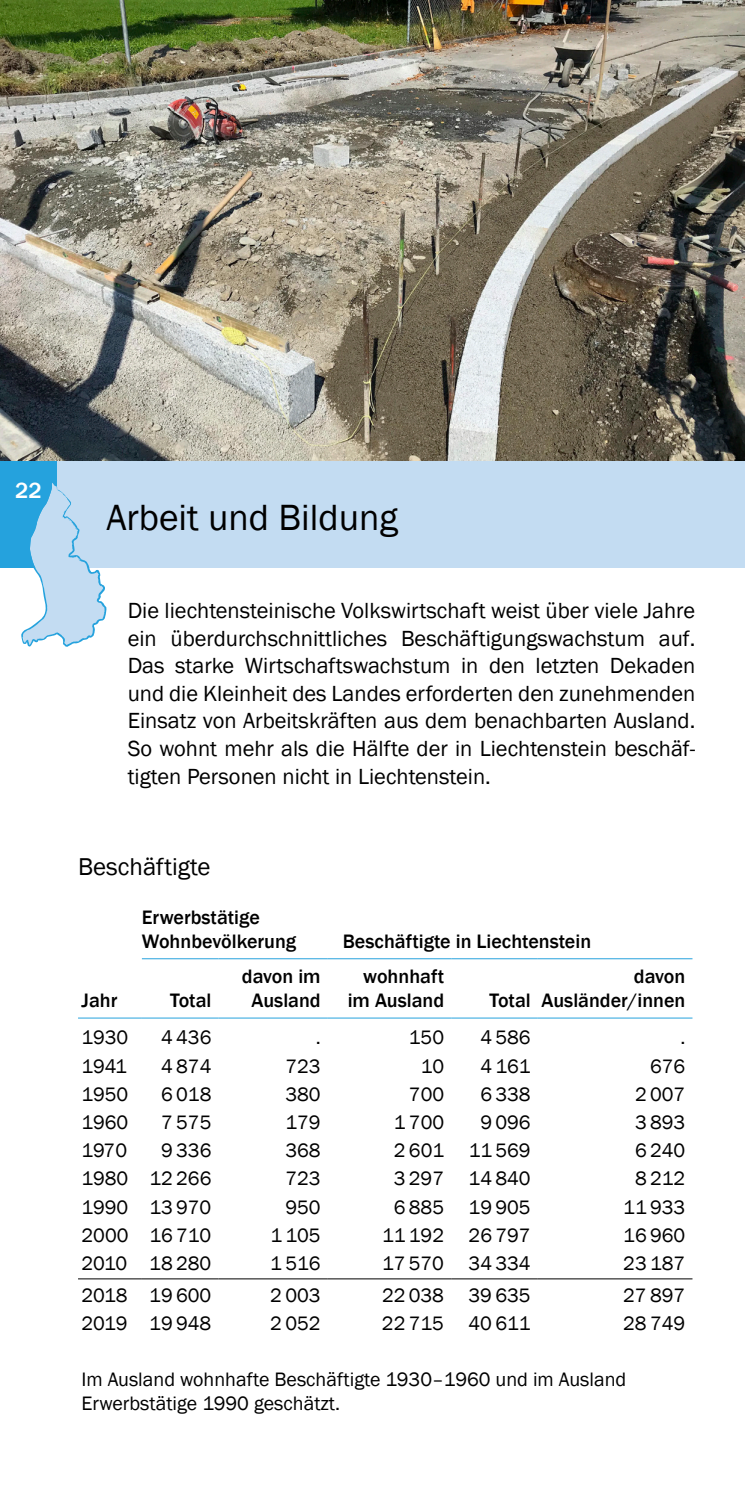
<style>
.page{position:relative;width:745px;height:1489px;background:#fff}
.page>*{position:absolute;margin:0;border:0;box-sizing:border-box;transform-origin:0 0}
.t1{font:37.5px "Franklin Gothic";color:#000}
.t2{font:25px "Franklin Gothic";color:#000}
.t3{font:22.5px/27.5px "Franklin Gothic";color:#000;text-align:justify}
.t4{font:500 22.5px "Franklin Gothic";color:#fff}
.t5{font:20px/24px "Franklin Gothic";color:#000}
.t6{font:500 20px/24px "Franklin Gothic";color:#000;text-align:right}
</style>
<div class="page">
<img style="left:0;top:0;width:744px;height:461px">
<div style="left:0;top:461px;width:744px;height:106px;background:#c3dcf2"></div>
<div style="left:0;top:461px;width:57px;height:106px;background:#25a2dd"></div>
<svg style="left:21px;top:483px;width:87px;height:164px"></svg>
<hr style="left:78px;top:1017px;width:64px;height:1px;background:#25a2dd">
<hr style="left:78px;top:1278px;width:64px;height:1px;background:#000">
<hr style="left:142px;top:1278px;width:76px;height:1px;background:#000">
<hr style="left:218px;top:1278px;width:109px;height:1px;background:#000">
<hr style="left:327px;top:1278px;width:124px;height:1px;background:#000">
<hr style="left:451px;top:1278px;width:86px;height:1px;background:#000">
<hr style="left:537px;top:1278px;width:155px;height:1px;background:#000">
<hr style="left:142px;top:1017px;width:76px;height:1px;background:#25a2dd">
<hr style="left:218px;top:1017px;width:109px;height:1px;background:#25a2dd">
<hr style="left:327px;top:1017px;width:124px;height:1px;background:#25a2dd">
<hr style="left:451px;top:1017px;width:86px;height:1px;background:#25a2dd">
<hr style="left:537px;top:1017px;width:155px;height:1px;background:#25a2dd">
<hr style="left:142px;top:958px;width:76px;height:1px;background:#25a2dd">
<hr style="left:218px;top:958px;width:109px;height:1px;background:#25a2dd">
<hr style="left:327px;top:958px;width:124px;height:1px;background:#25a2dd">
<hr style="left:451px;top:958px;width:86px;height:1px;background:#25a2dd">
<hr style="left:537px;top:958px;width:155px;height:1px;background:#25a2dd">
<p class="t4" style="left:15px;top:476px;width:28px">22</p>
<h1 class="t1" style="left:106px;top:494px;width:293px">Arbeit und Bildung</h1>
<p class="t3" style="left:128px;top:597px;width:568px">Die liechtensteinische Volkswirtschaft weist über viele Jahre ein überdurchschnittliches Beschäftigungswachstum auf.<br>Das starke Wirtschaftswachstum in den letzten Dekaden und die Kleinheit des Landes erforderten den zunehmenden Einsatz von Arbeitskräften aus dem benachbarten Ausland.<br>So wohnt mehr als die Hälfte der in Liechtenstein beschäf&shy;tigten Personen nicht in Liechtenstein.</p>
<p class="t2" style="left:78px;top:851px;width:134px">Beschäftigte</p>
<p class="t6" style="left:142px;top:905px;width:156px;text-align:left">Erwerbstätige<br>Wohnbevölkerung</p>
<p class="t6" style="left:342px;top:929px;width:250px">Beschäftigte in Liechtenstein</p>
<p class="t6" style="left:82px;top:988px;width:37px">Jahr</p>
<p class="t6" style="left:170px;top:988px;width:43px">Total</p>
<p class="t6" style="left:242px;top:964px;width:80px;text-align:center">davon im<br>Ausland</p>
<p class="t6" style="left:347px;top:964px;width:98px">wohnhaft im Ausland</p>
<p class="t6" style="left:489px;top:988px;width:43px">Total</p>
<p class="t6" style="left:541px;top:964px;width:145px">davon<br>Ausländer/innen</p>
<p class="t5" style="left:81px;top:1026px;width:48px">1930</p>
<p class="t5" style="left:161px;top:1026px;width:52px">4 436</p>
<p class="t5" style="left:315px;top:1026px;width:6px">.</p>
<p class="t5" style="left:408px;top:1026px;width:37px">150</p>
<p class="t5" style="left:480px;top:1026px;width:52px">4 586</p>
<p class="t5" style="left:680px;top:1026px;width:6px">.</p>
<p class="t5" style="left:81px;top:1054px;width:47px">1941</p>
<p class="t5" style="left:161px;top:1054px;width:52px">4 874</p>
<p class="t5" style="left:285px;top:1054px;width:37px">723</p>
<p class="t5" style="left:420px;top:1054px;width:25px">10</p>
<p class="t5" style="left:480px;top:1054px;width:52px">4 161</p>
<p class="t5" style="left:649px;top:1054px;width:37px">676</p>
<p class="t5" style="left:82px;top:1082px;width:48px">1950</p>
<p class="t5" style="left:161px;top:1082px;width:52px">6 018</p>
<p class="t5" style="left:285px;top:1082px;width:37px">380</p>
<p class="t5" style="left:408px;top:1082px;width:37px">700</p>
<p class="t5" style="left:480px;top:1082px;width:52px">6 338</p>
<p class="t5" style="left:634px;top:1082px;width:52px">2 007</p>
<p class="t5" style="left:82px;top:1110px;width:48px">1960</p>
<p class="t5" style="left:161px;top:1110px;width:52px">7 575</p>
<p class="t5" style="left:285px;top:1110px;width:37px">179</p>
<p class="t5" style="left:393px;top:1110px;width:52px">1 700</p>
<p class="t5" style="left:480px;top:1110px;width:52px">9 096</p>
<p class="t5" style="left:634px;top:1110px;width:52px">3 893</p>
<p class="t5" style="left:82px;top:1138px;width:47px">1970</p>
<p class="t5" style="left:161px;top:1138px;width:52px">9 336</p>
<p class="t5" style="left:285px;top:1138px;width:37px">368</p>
<p class="t5" style="left:393px;top:1138px;width:138px">2 601 11 569</p>
<p class="t5" style="left:634px;top:1138px;width:52px">6 240</p>
<p class="t5" style="left:82px;top:1167px;width:131px">1980 12 266</p>
<p class="t5" style="left:285px;top:1167px;width:37px">723</p>
<p class="t5" style="left:393px;top:1167px;width:138px">3 297 14 840</p>
<p class="t5" style="left:634px;top:1167px;width:52px">8 212</p>
<p class="t5" style="left:81px;top:1195px;width:131px">1990 13 970</p>
<p class="t5" style="left:285px;top:1195px;width:37px">950</p>
<p class="t5" style="left:393px;top:1195px;width:138px">6 885 19 905</p>
<p class="t5" style="left:623px;top:1195px;width:63px">11 933</p>
<p class="t5" style="left:81px;top:1223px;width:131px">2000 16 710</p>
<p class="t5" style="left:270px;top:1223px;width:52px">1 105</p>
<p class="t5" style="left:382px;top:1223px;width:150px">11 192 26 797</p>
<p class="t5" style="left:623px;top:1223px;width:63px">16 960</p>
<p class="t5" style="left:81px;top:1251px;width:131px">2010 18 280</p>
<p class="t5" style="left:270px;top:1251px;width:52px">1 516</p>
<p class="t5" style="left:382px;top:1251px;width:150px">17 570 34 334</p>
<p class="t5" style="left:623px;top:1251px;width:63px">23 187</p>
<p class="t5" style="left:81px;top:1283px;width:131px">2018 19 600</p>
<p class="t5" style="left:270px;top:1283px;width:52px">2 003</p>
<p class="t5" style="left:382px;top:1283px;width:150px">22 038 39 635</p>
<p class="t5" style="left:622px;top:1283px;width:63px">27 897</p>
<p class="t5" style="left:81px;top:1311px;width:131px">2019 19 948</p>
<p class="t5" style="left:270px;top:1311px;width:52px">2 052</p>
<p class="t5" style="left:382px;top:1311px;width:150px">22 715 40 611</p>
<p class="t5" style="left:622px;top:1311px;width:63px">28 749</p>
<p class="t5" style="left:81px;top:1367px;width:546px">Im Ausland wohnhafte Beschäftigte 1930–1960 und im Ausland<br>Erwerbstätige 1990 geschätzt.</p>
</div>
